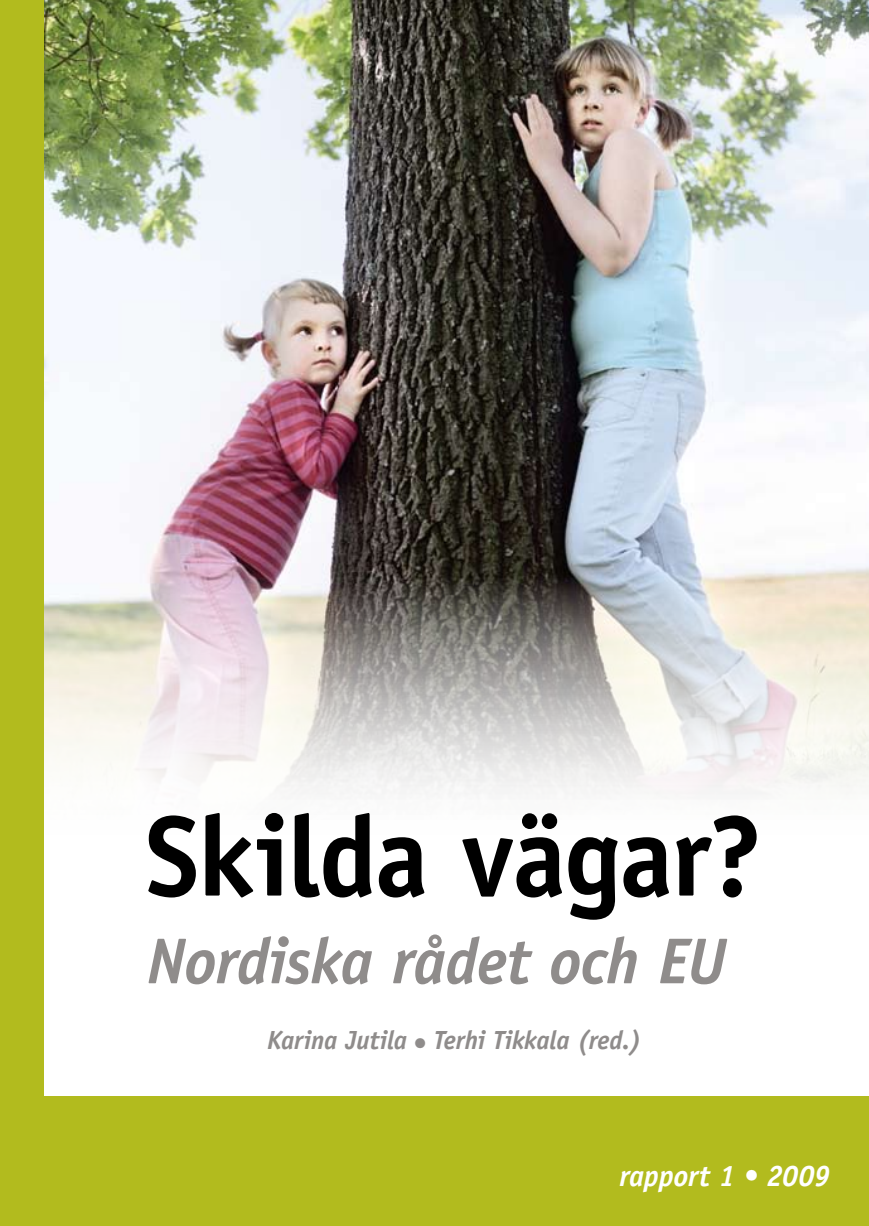
<style>
.page{position:relative;width:869px;height:1226px;background:#fff}
.page>*{position:absolute;margin:0;border:0;box-sizing:border-box;transform-origin:0 0}
.t1{font:700 114.1px "Officina Sans";letter-spacing:-.015em;color:#000}
.t2{font:italic 700 64.92px "Officina Sans";letter-spacing:-.015em;color:#8f8c8b}
.t3{font:italic 700 29.75px "Officina Sans";letter-spacing:-.01em;color:#fff}
.t4{font:italic 700 26.25px "Officina Sans";letter-spacing:-.01em;color:#8f8c8b}
</style>
<div class="page">
<img style="left:43px;top:0;width:825px;height:848px">
<div style="left:0;top:0;width:43px;height:1225px;background:#b2bb1e"></div>
<div style="left:35px;top:1096px;width:833px;height:129px;background:#b2bb1e"></div>
<h1 class="t1" style="left:145px;top:785px;width:619px">Skilda vägar?</h1>
<h2 class="t2" style="left:147px;top:922px;width:581px">Nordiska rådet och EU</h2>
<p class="t4" style="left:267px;top:1024px;width:376px">Karina Jutila ● Terhi Tikkala (red.)</p>
<p class="t3" style="left:619px;top:1157px;width:212px">rapport 1 • 2009</p>
</div>
